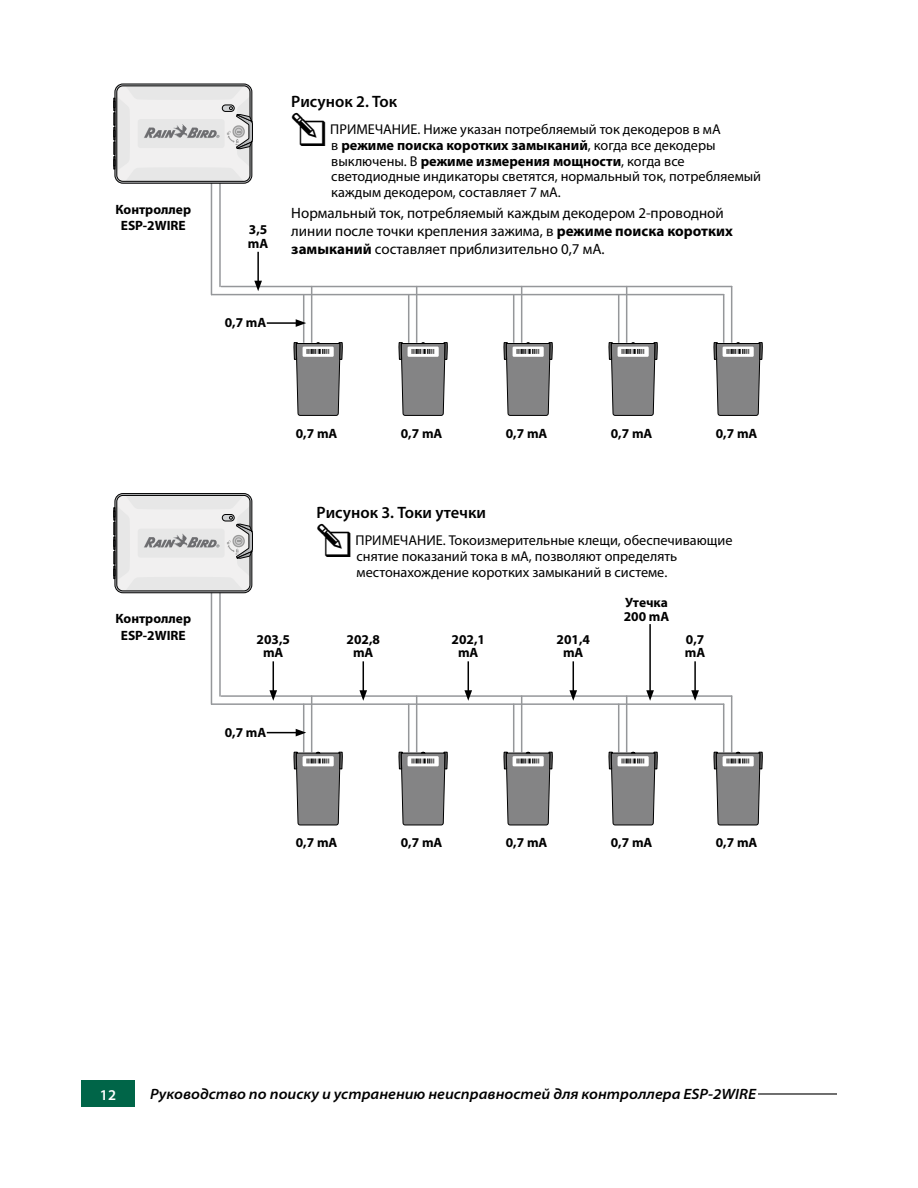
<style>
.page{position:relative;width:918px;height:1188px;background:#fff}
.page>*{position:absolute;margin:0;border:0;box-sizing:border-box;transform-origin:0 0}
.t1{font:600 16.5px "Myriad Pro";color:#000}
.t2{font:15px/18px "Myriad Pro";color:#000}
.t3{font:italic 600 semi-expanded 15px "Myriad Pro";color:#000}
.t4{font:600 15px "Myriad Pro";color:#fff}
.t5{font:14.25px/15.8px "Myriad Pro";color:#000}
.t6{font:700 13.5px/13.5px "Myriad Pro";color:#000;text-align:center}
.s1{font-weight:700}
</style>
<div class="page">
<hr style="left:238px;top:1093px;width:599px;height:2px;background:#000">
<div style="left:81px;top:1081px;width:54px;height:26px;background:#006548"></div>
<div style="left:150px;top:1088px;width:608px;height:12px;background:#fff"></div>
<hr style="left:221px;top:286px;width:511px;height:1px;background:#95979a">
<hr style="left:212px;top:294px;width:512px;height:1px;background:#95979a">
<hr style="left:219px;top:115px;width:2px;height:172px;background:#95979a">
<hr style="left:211px;top:112px;width:1px;height:183px;background:#95979a">
<hr style="left:311px;top:287px;width:1px;height:89px;background:#95979a">
<hr style="left:303px;top:295px;width:1px;height:81px;background:#95979a">
<svg style="left:293px;top:341px;width:50px;height:75px"></svg>
<div style="left:115px;top:84px;width:137px;height:100px;border:1px solid #000;border-radius:8px"></div>
<svg style="left:114px;top:86px;width:139px;height:95px"></svg>
<div style="left:235px;top:128px;width:7px;height:7px;border:1px solid #9a9a9a;border-radius:50%"></div>
<hr style="left:416px;top:287px;width:1px;height:89px;background:#95979a">
<hr style="left:408px;top:295px;width:1px;height:81px;background:#95979a">
<svg style="left:398px;top:341px;width:50px;height:75px"></svg>
<hr style="left:521px;top:287px;width:1px;height:89px;background:#95979a">
<hr style="left:513px;top:295px;width:1px;height:81px;background:#95979a">
<svg style="left:503px;top:341px;width:50px;height:75px"></svg>
<hr style="left:626px;top:287px;width:1px;height:89px;background:#95979a">
<hr style="left:618px;top:295px;width:1px;height:81px;background:#95979a">
<svg style="left:608px;top:341px;width:50px;height:75px"></svg>
<hr style="left:731px;top:287px;width:1px;height:89px;background:#95979a">
<hr style="left:723px;top:295px;width:1px;height:81px;background:#95979a">
<svg style="left:713px;top:341px;width:50px;height:75px"></svg>
<hr style="left:257px;top:252px;width:2px;height:31px;background:#000">
<svg style="left:254px;top:281px;width:8px;height:10px"></svg>
<hr style="left:267px;top:322px;width:31px;height:2px;background:#000">
<svg style="left:296px;top:319px;width:10px;height:8px"></svg>
<hr style="left:221px;top:695px;width:511px;height:2px;background:#95979a">
<hr style="left:212px;top:703px;width:512px;height:2px;background:#95979a">
<hr style="left:219px;top:524px;width:2px;height:172px;background:#95979a">
<hr style="left:211px;top:522px;width:1px;height:182px;background:#95979a">
<hr style="left:311px;top:696px;width:1px;height:90px;background:#95979a">
<hr style="left:303px;top:704px;width:1px;height:82px;background:#95979a">
<svg style="left:293px;top:751px;width:50px;height:75px;background:#919191"></svg>
<div style="left:115px;top:493px;width:137px;height:100px;border:1px solid #000;border-radius:8px"></div>
<svg style="left:114px;top:495px;width:139px;height:96px"></svg>
<div style="left:235px;top:538px;width:7px;height:7px;border:1px solid #9a9a9a;border-radius:50%"></div>
<hr style="left:416px;top:696px;width:1px;height:90px;background:#95979a">
<hr style="left:408px;top:704px;width:1px;height:82px;background:#95979a">
<svg style="left:398px;top:751px;width:50px;height:75px;background:#919191"></svg>
<hr style="left:521px;top:696px;width:1px;height:90px;background:#95979a">
<hr style="left:513px;top:704px;width:1px;height:82px;background:#95979a">
<svg style="left:503px;top:751px;width:50px;height:75px;background:#919191"></svg>
<hr style="left:626px;top:696px;width:1px;height:90px;background:#95979a">
<hr style="left:618px;top:704px;width:1px;height:82px;background:#95979a">
<svg style="left:608px;top:751px;width:50px;height:75px;background:#919191"></svg>
<hr style="left:731px;top:696px;width:1px;height:90px;background:#95979a">
<hr style="left:723px;top:704px;width:1px;height:82px;background:#95979a">
<svg style="left:713px;top:751px;width:50px;height:75px;background:#919191"></svg>
<hr style="left:363px;top:661px;width:1px;height:32px;background:#000">
<svg style="left:359px;top:690px;width:8px;height:11px"></svg>
<hr style="left:273px;top:661px;width:1px;height:32px;background:#000">
<svg style="left:269px;top:690px;width:8px;height:11px"></svg>
<hr style="left:468px;top:661px;width:1px;height:32px;background:#000">
<svg style="left:464px;top:690px;width:8px;height:11px"></svg>
<hr style="left:573px;top:661px;width:1px;height:32px;background:#000">
<svg style="left:569px;top:690px;width:8px;height:11px"></svg>
<hr style="left:694px;top:661px;width:2px;height:32px;background:#000">
<svg style="left:691px;top:690px;width:8px;height:11px"></svg>
<hr style="left:649px;top:624px;width:2px;height:69px;background:#000">
<svg style="left:646px;top:690px;width:8px;height:11px"></svg>
<hr style="left:267px;top:732px;width:31px;height:1px;background:#000">
<svg style="left:296px;top:729px;width:10px;height:7px"></svg>
<p class="t6" style="left:116px;top:201px;width:77px;line-height:16.2px">Контроллер<br>ESP-2WIRE</p>
<p class="t6" style="left:248px;top:223px;width:22px;text-align:left">3,5 mA</p>
<p class="t1" style="left:291px;top:93px;width:107px">Рисунок 2. Ток</p>
<p class="t5" style="left:330px;top:122px;width:432px">ПРИМЕЧАНИЕ. Ниже указан потребляемый ток декодеров в мА<br>в <span class="s1">режиме поиска коротких замыканий</span>, когда все декодеры выключены. В <span class="s1">режиме измерения мощности</span>, когда все светодиодные индикаторы светятся, нормальный ток, потребляемый каждым декодером, составляет 7 мА.</p>
<p class="t2" style="left:291px;top:205px;width:443px">Нормальный ток, потребляемый каждым декодером 2-проводной линии после точки крепления зажима, в <span class="s1">режиме поиска коротких замыканий</span> составляет приблизительно 0,7 мА.</p>
<p class="t6" style="left:225px;top:316px;width:43px">0,7 mA</p>
<p class="t6" style="left:116px;top:611px;width:77px;line-height:16.2px">Контроллер<br>ESP-2WIRE</p>
<p class="t6" style="left:296px;top:427px;width:43px">0,7 mA</p>
<p class="t6" style="left:401px;top:427px;width:43px">0,7 mA</p>
<p class="t6" style="left:506px;top:427px;width:43px">0,7 mA</p>
<p class="t6" style="left:611px;top:427px;width:43px">0,7 mA</p>
<p class="t6" style="left:716px;top:427px;width:43px">0,7 mA</p>
<p class="t1" style="left:317px;top:504px;width:171px">Рисунок 3. Токи утечки</p>
<p class="t5" style="left:356px;top:533px;width:378px">ПРИМЕЧАНИЕ. Токоизмерительные клещи, обеспечивающие снятие показаний тока в мА, позволяют определять местонахождение коротких замыканий в системе.</p>
<p class="t6" style="left:624px;top:596px;width:47px;text-align:left">Утечка<br>200 mA</p>
<p class="t6" style="left:257px;top:633px;width:35px">203,5 mA</p>
<p class="t6" style="left:452px;top:633px;width:35px">202,1 mA</p>
<p class="t6" style="left:557px;top:633px;width:35px">201,4 mA</p>
<p class="t6" style="left:685px;top:633px;width:22px;text-align:left">0,7 mA</p>
<p class="t6" style="left:347px;top:633px;width:35px">202,8 mA</p>
<p class="t6" style="left:225px;top:725px;width:43px">0,7 mA</p>
<p class="t6" style="left:296px;top:836px;width:43px">0,7 mA</p>
<p class="t6" style="left:401px;top:836px;width:43px">0,7 mA</p>
<p class="t6" style="left:506px;top:836px;width:43px">0,7 mA</p>
<p class="t6" style="left:611px;top:836px;width:43px">0,7 mA</p>
<p class="t6" style="left:716px;top:836px;width:43px">0,7 mA</p>
<p class="t4" style="left:100px;top:1086px;width:18px">12</p>
<p class="t3" style="left:150px;top:1086px;width:607px">Руководство по поиску и устранению неисправностей для контроллера ESP-2WIRE</p>
</div>
